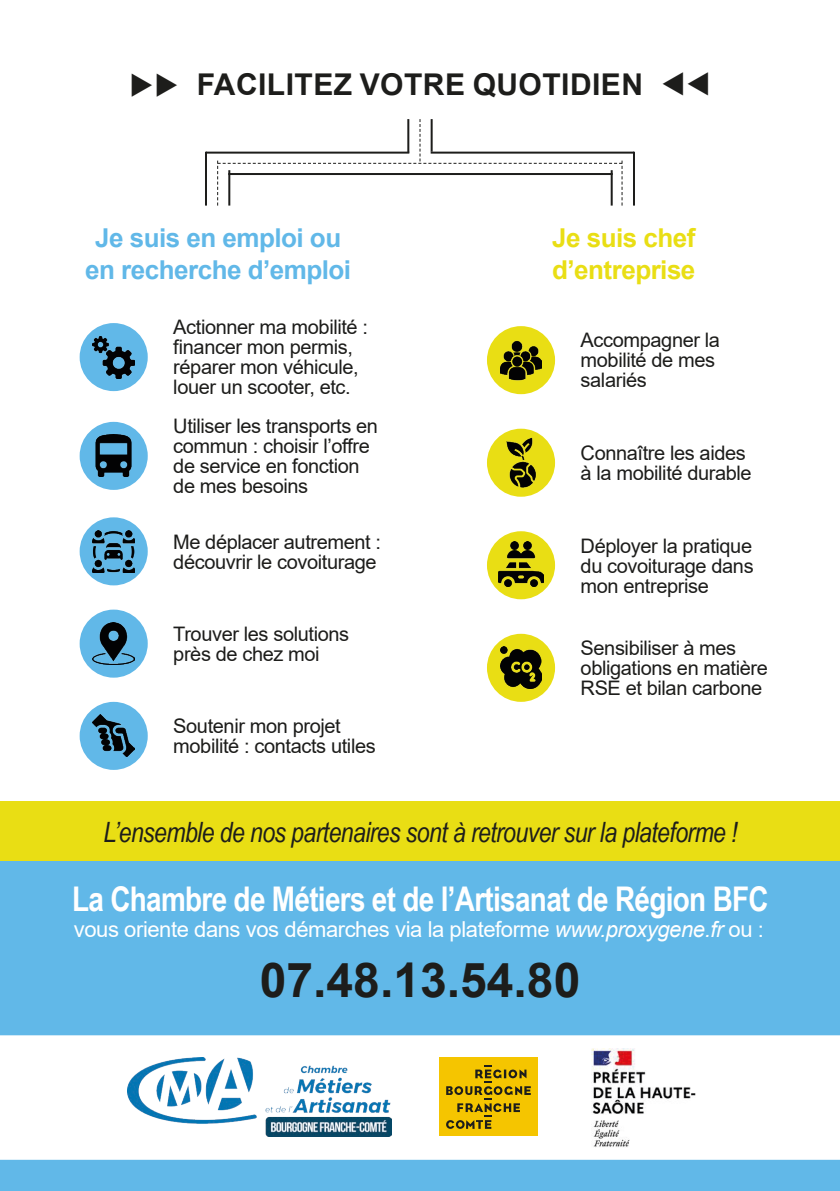
<style>
.page{position:relative;width:840px;height:1191px;background:#fff}
.page>*{position:absolute;margin:0;border:0;box-sizing:border-box;transform-origin:0 0}
.t1{font:700 48px "Arial";color:#1d1d1b}
.t2{font:700 34px "Arial Narrow";letter-spacing:-.02em;color:#fff}
.t3{font:700 30px "Arial";letter-spacing:.015em;color:#1d1d1b}
.t4{font:italic 28px "Arial Narrow";letter-spacing:-.02em;color:#1d1d1b}
.t5{font:700 26px/32px "Arial";letter-spacing:-.02em;color:#61b8e8;text-align:center}
.t6{font:700 26px/32px "Arial";letter-spacing:-.02em;color:#e9de14}
.t7{font:22px "Arial";letter-spacing:-.02em;color:#fff}
.t8{font:20px/20px "Arial";letter-spacing:-.02em;color:#1d1d1b}
.s1{font-style:italic}
</style>
<div class="page">
<div style="left:0;top:801px;width:839px;height:61px;background:#e9de14"></div>
<div style="left:0;top:862px;width:839px;height:329px;background:#61b8e8"></div>
<div style="left:0;top:1035px;width:839px;height:124px;background:#fff"></div>
<img style="left:128px;top:1057px;width:263px;height:79px">
<div style="left:439px;top:1057px;width:98px;height:78px;background:#f5c500"></div>
<svg style="left:446px;top:1065px;width:84px;height:63px"></svg>
<img style="left:580px;top:1037px;width:128px;height:111px">
<hr style="left:205px;top:152px;width:2px;height:54px;background:#1d1d1b">
<hr style="left:632px;top:152px;width:2px;height:54px;background:#1d1d1b">
<hr style="left:206px;top:152px;width:203px;height:2px;background:#1d1d1b">
<hr style="left:430px;top:152px;width:203px;height:2px;background:#1d1d1b">
<svg style="left:217px;top:119px;width:405px;height:87px"></svg>
<div style="left:80px;top:422px;width:68px;height:68px;background:#61b8e8;border-radius:50%"></div>
<img style="left:95px;top:435px;width:37px;height:42px">
<div style="left:80px;top:323px;width:68px;height:68px;background:#61b8e8;border-radius:50%"></div>
<img style="left:93px;top:336px;width:41px;height:42px">
<div style="left:486px;top:326px;width:68px;height:68px;background:#e9de14;border-radius:50%"></div>
<img style="left:500px;top:341px;width:41px;height:40px">
<div style="left:486px;top:634px;width:68px;height:68px;background:#e9de14;border-radius:50%"></div>
<img style="left:500px;top:647px;width:41px;height:41px">
<div style="left:486px;top:531px;width:68px;height:68px;background:#e9de14;border-radius:50%"></div>
<img style="left:498px;top:541px;width:45px;height:45px">
<div style="left:486px;top:429px;width:68px;height:68px;background:#e9de14;border-radius:50%"></div>
<img style="left:493px;top:435px;width:55px;height:55px">
<div style="left:80px;top:517px;width:68px;height:68px;background:#61b8e8;border-radius:50%"></div>
<img style="left:93px;top:530px;width:41px;height:42px">
<div style="left:80px;top:609px;width:68px;height:68px;background:#61b8e8;border-radius:50%"></div>
<img style="left:93px;top:623px;width:41px;height:41px">
<div style="left:80px;top:702px;width:68px;height:68px;background:#61b8e8;border-radius:50%"></div>
<img style="left:93px;top:715px;width:41px;height:42px">
<h3 class="t3" style="left:197px;top:63px;width:447px">FACILITEZ VOTRE QUOTIDIEN</h3>
<h3 class="t5" style="left:85px;top:222px;width:267px">Je suis en emploi ou en recherche d’emploi</h3>
<h3 class="t6" style="left:552px;top:222px;width:145px">Je suis chef d’entreprise</h3>
<p class="t8" style="left:173px;top:317px;width:196px">Actionner ma mobilité : financer mon permis, réparer mon véhicule, louer un scooter, etc.</p>
<p class="t8" style="left:173px;top:416px;width:206px">Utiliser les transports en commun : choisir l’offre de service en fonction de mes besoins</p>
<p class="t8" style="left:173px;top:531px;width:209px">Me déplacer autrement : découvrir le covoiturage</p>
<p class="t8" style="left:173px;top:624px;width:177px">Trouver les solutions près de chez moi</p>
<p class="t8" style="left:173px;top:716px;width:204px">Soutenir mon projet mobilité : contacts utiles</p>
<p class="t8" style="left:580px;top:330px;width:141px">Accompagner la mobilité de mes salariés</p>
<p class="t8" style="left:580px;top:443px;width:172px">Connaître les aides à la mobilité durable</p>
<p class="t8" style="left:580px;top:535px;width:174px;text-align:justify">Déployer la pratique du covoiturage dans mon entreprise</p>
<p class="t8" style="left:580px;top:638px;width:189px">Sensibiliser à mes obligations en matière<br>RSE et bilan carbone</p>
<h3 class="t4" style="left:104px;top:813px;width:635px">L’ensemble de nos partenaires sont à retrouver sur la plateforme !</h3>
<h2 class="t2" style="left:72px;top:873px;width:697px">La Chambre de Métiers et de l’Artisanat de Région BFC</h2>
<p class="t7" style="left:74px;top:914px;width:691px">vous oriente dans vos démarches via la plateforme <span class="s1">www.proxygene.fr</span> ou :</p>
<h1 class="t1" style="left:259px;top:946px;width:322px">07.48.13.54.80</h1>
</div>
